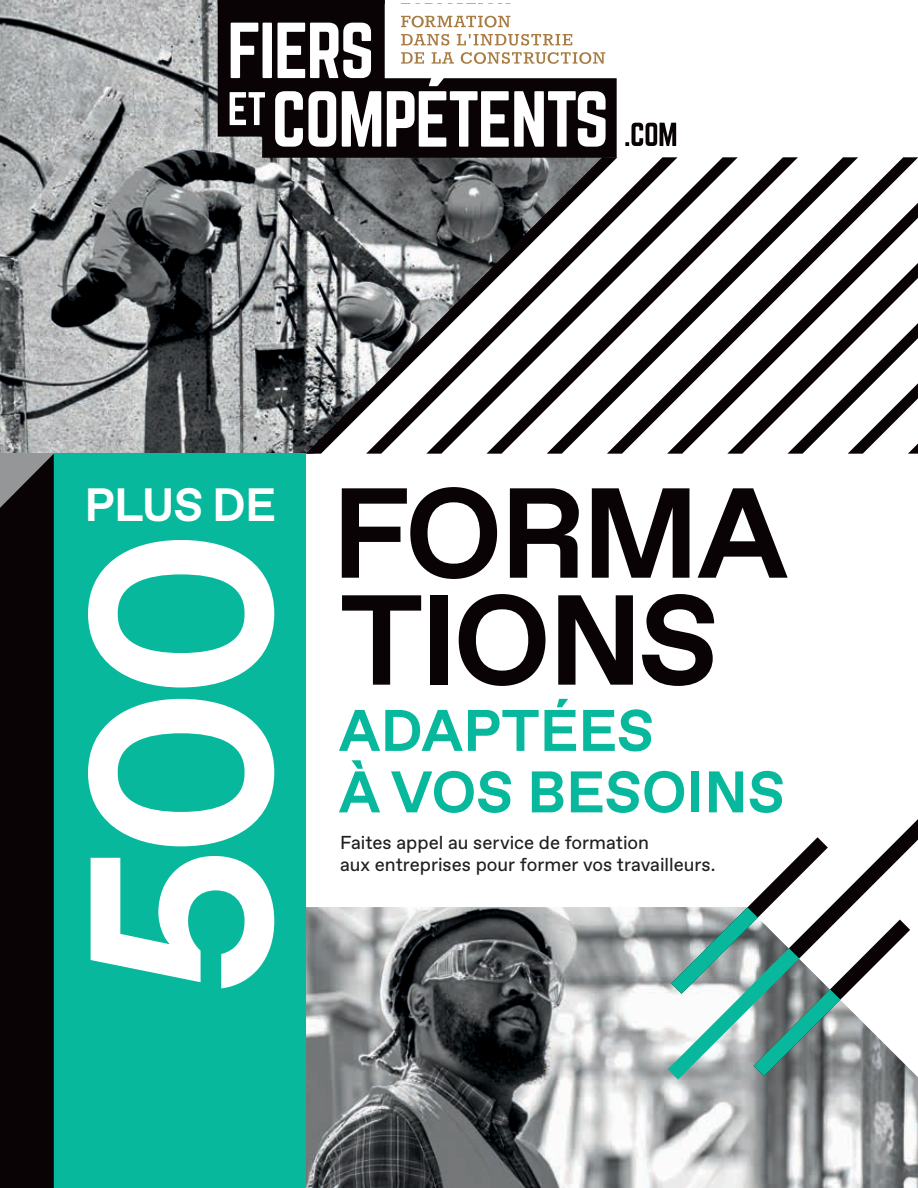
<style>
.page{position:relative;width:918px;height:1188px;background:#fff}
.page>*{position:absolute;margin:0;border:0;box-sizing:border-box;transform-origin:0 0}
.t1{font:700 258.75px "Favorit";color:#fff}
.t2{font:700 127.65px/106.9px "Favorit";letter-spacing:-.04em;color:#090305}
.t3{font:700 58.5px/61.5px "Favorit";color:#08b89d}
.t4{font:700 46.65px "Favorit";letter-spacing:-.02em;color:#fff}
.t5{font:18.75px/22.5px "Favorit";color:#231f20}
</style>
<div class="page">
<img style="left:306px;top:907px;width:612px;height:281px">
<img style="left:0;top:0;width:306px;height:454px">
<div style="left:0;top:454px;width:306px;height:734px;background:#08b89d"></div>
<svg style="left:306px;top:158px;width:60px;height:296px;background:#7e8082"></svg>
<svg style="left:366px;top:158px;width:60px;height:296px"></svg>
<svg style="left:426px;top:158px;width:61px;height:296px"></svg>
<svg style="left:487px;top:158px;width:60px;height:296px"></svg>
<svg style="left:547px;top:158px;width:60px;height:296px"></svg>
<svg style="left:607px;top:157px;width:311px;height:297px"></svg>
<svg style="left:667px;top:203px;width:251px;height:251px"></svg>
<svg style="left:727px;top:263px;width:191px;height:191px"></svg>
<svg style="left:218px;top:3px;width:399px;height:155px;fill:#090305"></svg>
<svg style="left:231px;top:23px;width:27px;height:55px"></svg>
<div style="left:263px;top:23px;width:9px;height:55px;background:#fff"></div>
<svg style="left:278px;top:23px;width:93px;height:55px"></svg>
<svg style="left:230px;top:92px;width:35px;height:33px"></svg>
<svg style="left:275px;top:91px;width:61px;height:56px"></svg>
<svg style="left:342px;top:91px;width:39px;height:56px"></svg>
<svg style="left:387px;top:91px;width:219px;height:56px"></svg>
<svg style="left:625px;top:123px;width:51px;height:23px"></svg>
<svg style="left:401px;top:16px;width:109px;height:11px"></svg>
<svg style="left:401px;top:34px;width:48px;height:12px"></svg>
<svg style="left:457px;top:34px;width:115px;height:12px"></svg>
<svg style="left:401px;top:52px;width:23px;height:12px"></svg>
<svg style="left:432px;top:52px;width:22px;height:12px"></svg>
<svg style="left:461px;top:52px;width:144px;height:12px"></svg>
<svg style="left:218px;top:0;width:167px;height:3px"></svg>
<svg style="left:668px;top:819px;width:250px;height:261px"></svg>
<div style="left:0;top:454px;width:54px;height:734px;background:#090305"></div>
<h3 class="t4" style="left:85px;top:474px;width:193px">PLUS DE</h3>
<h1 class="t1" style="left:9px;top:996px;width:471px;rotate:-90deg">500</h1>
<h2 class="t2" style="left:331px;top:479px;width:459px">FORMA<br>T IONS</h2>
<h3 class="t3" style="left:339px;top:699px;width:448px">ADAPTÉES<br>À VOS BESOINS</h3>
<p class="t5" style="left:340px;top:831px;width:377px">Faites appel au service de formation<br>aux entreprises pour former vos travailleurs.</p>
</div>
